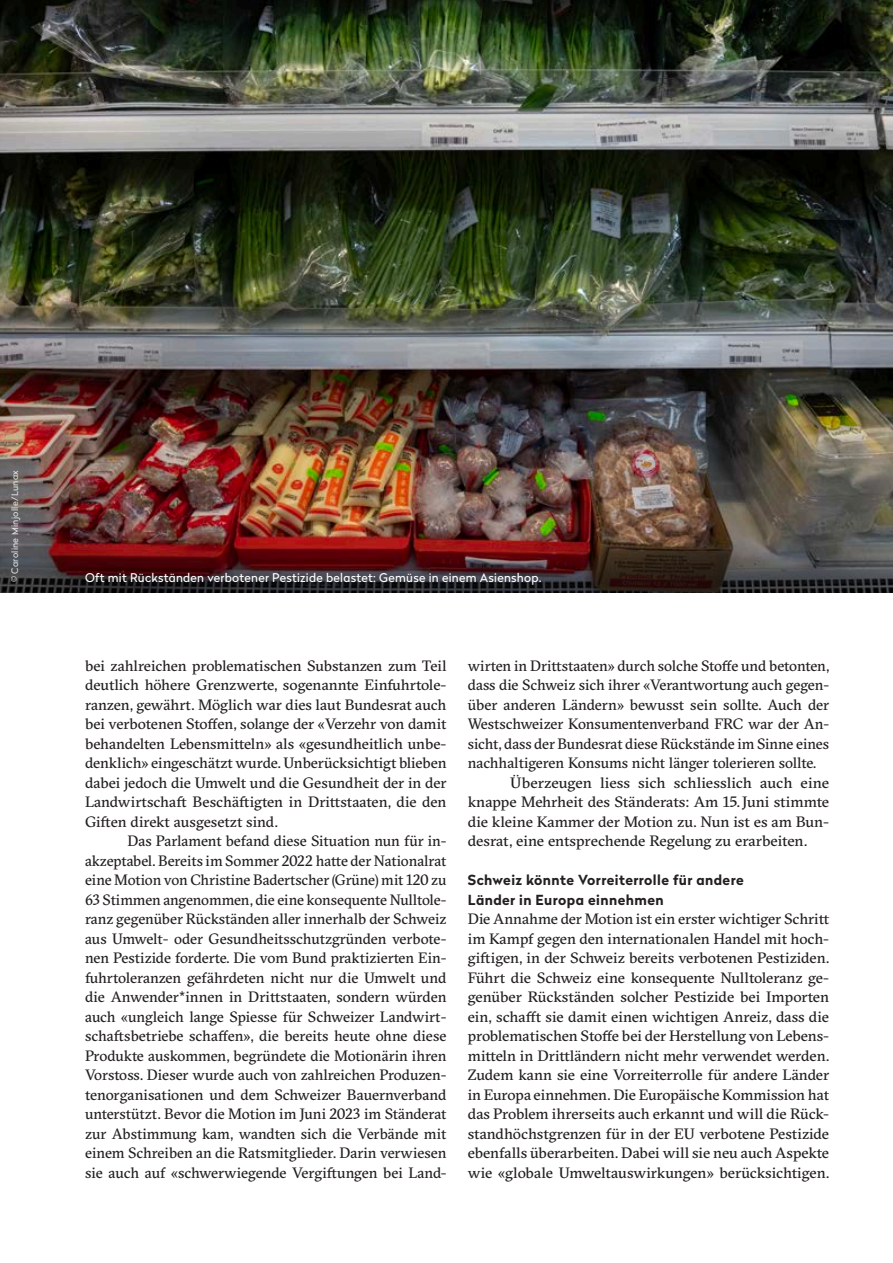
<style>
.page{position:relative;width:893px;height:1263px;background:#fff}
.page>*{position:absolute;margin:0;border:0;box-sizing:border-box;transform-origin:0 0}
.t1{font:15px/19.5px "GT Sectra";letter-spacing:-.005em;color:#231f20;text-align:justify}
.t2{font:15px "GT Sectra";letter-spacing:-.005em;color:#231f20;scale:1.04 1}
.t3{font:700 13.8px/19.5px "Radikal";letter-spacing:.03em;color:#231f20}
.t4{font:12px "Radikal";letter-spacing:.02em;color:#fff}
.t5{font:9px "Radikal";letter-spacing:.03em;color:#fff}
</style>
<div class="page">
<img style="left:0;top:0;width:893px;height:528px">
<img style="left:0;top:528px;width:893px;height:65px">
<p class="t5" style="left:9px;top:582px;width:113px;rotate:-90deg">© Caroline Minjolle/Lunax</p>
<p class="t4" style="left:85px;top:569px;width:458px">Oft mit Rückständen verbotener Pestizide belastet: Gemüse in einem Asienshop.</p>
<p class="t1" style="left:85px;top:656px;width:363px">bei zahlreichen problematischen Substanzen zum Teil deutlich höhere Grenzwerte, sogenannte Einfuhrtole&shy;ranzen, gewährt. Möglich war dies laut Bundesrat auch bei verbotenen Stoffen, solange der «Verzehr von damit behandelten Lebensmitteln» als «gesundheitlich unbe&shy;denklich» eingeschätzt wurde. Unberücksichtigt blieben dabei jedoch die Umwelt und die Gesundheit der in der Landwirtschaft Beschäftigten in Drittstaaten, die den Giften direkt ausgesetzt sind.</p>
<p class="t1" style="left:85px;top:831px;width:363px;text-indent:43px">Das Parlament befand diese Situation nun für in&shy;akzeptabel. Bereits im Sommer 2022 hatte der Nationalrat eine Motion von Christine Badertscher (Grüne) mit 120 zu 63 Stimmen angenommen, die eine konsequente Nulltole&shy;ranz gegenüber Rückständen aller innerhalb der Schweiz aus Umwelt- oder Gesundheitsschutzgründen verbote&shy;nen Pestizide forderte. Die vom Bund praktizierten Ein&shy;fuhrtoleranzen gefährdeten nicht nur die Umwelt und die Anwender*innen in Drittstaaten, sondern würden auch «ungleich lange Spiesse für Schweizer Landwirt&shy;schaftsbetriebe schaffen», die bereits heute ohne diese Produkte auskommen, begründete die Motionärin ihren Vorstoss. Dieser wurde auch von zahlreichen Produzen&shy;tenorganisationen und dem Schweizer Bauernverband unterstützt. Bevor die Motion im Juni 2023 im Ständerat zur Abstimmung kam, wandten sich die Verbände mit einem Schreiben an die Ratsmitglieder. Darin verwiesen sie auch auf «schwerwiegende Vergiftungen bei Land-</p>
<p class="t1" style="left:468px;top:656px;width:363px">wirten in Drittstaaten» durch solche Stoffe und betonten,</p>
<p class="t1" style="left:468px;top:675px;width:363px">dass die Schweiz sich ihrer «Verantwortung auch gegen-</p>
<p class="t1" style="left:468px;top:695px;width:363px">über anderen Ländern» bewusst sein sollte. Auch der</p>
<p class="t1" style="left:468px;top:714px;width:363px">Westschweizer Konsumentenverband FRC war der An-</p>
<p class="t1" style="left:468px;top:734px;width:363px">sicht, dass der Bundesrat diese Rückstände im Sinne eines</p>
<p class="t1" style="left:468px;top:753px;width:350px">nachhaltigeren Konsums nicht länger tolerieren sollte.</p>
<p class="t2" style="left:510px;top:773px;width:308px">Überzeugen liess sich schliesslich auch eine</p>
<p class="t1" style="left:468px;top:792px;width:363px">knappe Mehrheit des Ständerats: Am 15.Juni stimmte</p>
<p class="t1" style="left:468px;top:812px;width:363px">die kleine Kammer der Motion zu. Nun ist es am Bun-</p>
<p class="t1" style="left:468px;top:831px;width:341px">desrat, eine entsprechende Regelung zu erarbeiten.</p>
<p class="t3" style="left:468px;top:870px;width:278px">Schweiz könnte Vorreiterrolle für andere<br>Länder in Europa einnehmen</p>
<p class="t1" style="left:468px;top:909px;width:363px">Die Annahme der Motion ist ein erster wichtiger Schritt im Kampf gegen den internationalen Handel mit hoch&shy;giftigen, in der Schweiz bereits verbotenen Pestiziden.<br>Führt die Schweiz eine konsequente Nulltoleranz ge&shy;genüber Rückständen solcher Pestizide bei Importen ein, schafft sie damit einen wichtigen Anreiz, dass die problematischen Stoffe bei der Herstellung von Lebens&shy;mitteln in Drittländern nicht mehr verwendet werden.<br>Zudem kann sie eine Vorreiterrolle für andere Länder in Europa einnehmen. Die Europäische Kommission hat das Problem ihrerseits auch erkannt und will die Rück&shy;standhöchstgrenzen für in der EU verbotene Pestizide ebenfalls überarbeiten. Dabei will sie neu auch Aspekte wie «globale Umweltauswirkungen» berücksichtigen.</p>
</div>
